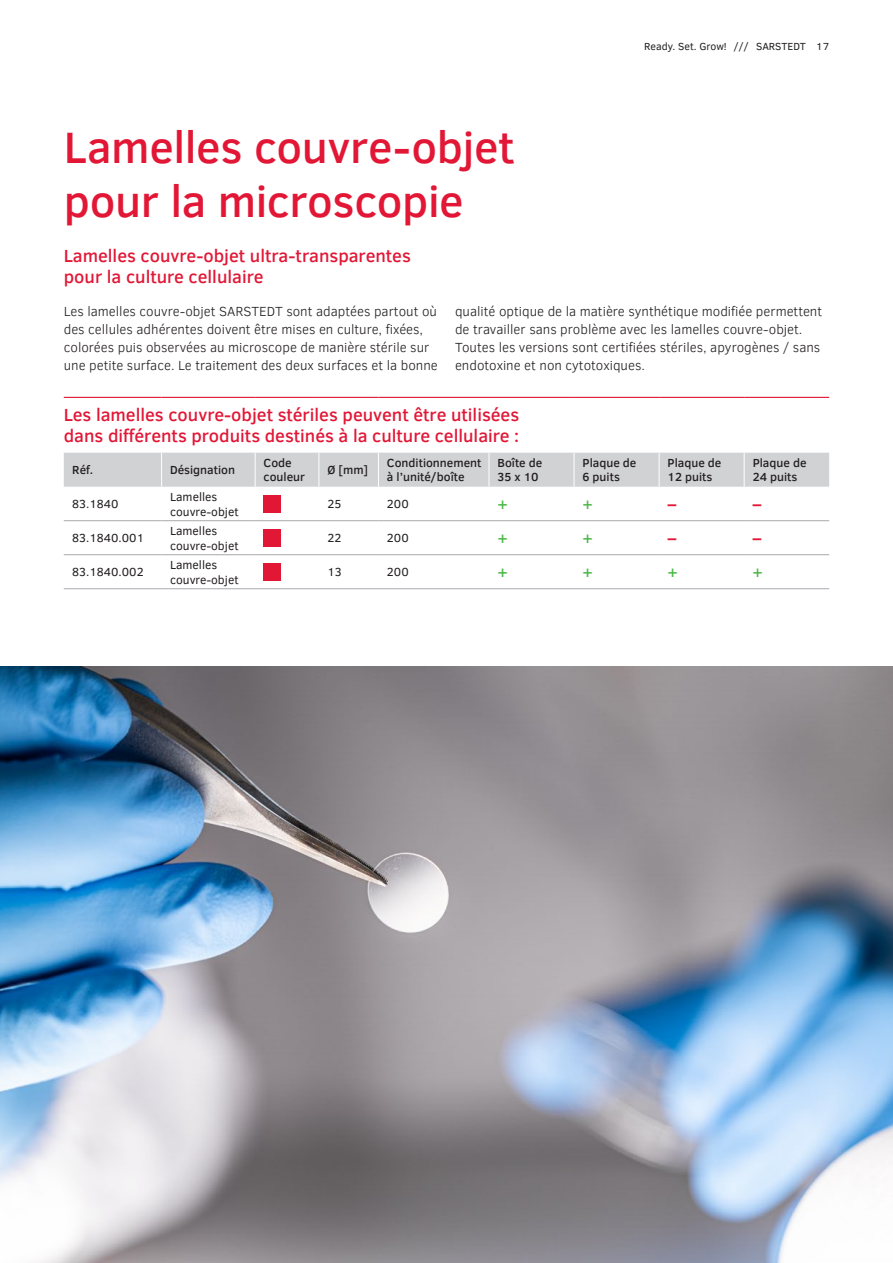
<style>
.page{position:relative;width:893px;height:1263px;background:#fff}
.page>*{position:absolute;margin:0;border:0;box-sizing:border-box;transform-origin:0 0}
.t1{font:500 45px/54px "Clear Sans";letter-spacing:-.01em;color:#e21736}
.t2{font:500 18px/21px "Clear Sans";color:#e21736}
.t3{font:700 18px "Clear Sans";color:#e21736}
.t4{font:700 15px "Clear Sans";color:#4cb848}
.t5{font:300 13.5px/18px "Clear Sans";color:#231f20}
.t6{font:500 12px/14.4px "Clear Sans";color:#231f20}
.t7{font:12px/15px "Clear Sans";color:#231f20}
.t8{font:10.5px "Clear Sans";color:#231f20}
</style>
<div class="page">
<img style="left:0;top:667px;width:893px;height:596px">
<div style="left:64px;top:453px;width:765px;height:34px;background:#d1d2d4"></div>
<hr style="left:64px;top:397px;width:98px;height:1px;background:#e21736">
<hr style="left:162px;top:397px;width:93px;height:1px;background:#e21736">
<hr style="left:255px;top:397px;width:64px;height:1px;background:#e21736">
<hr style="left:319px;top:397px;width:59px;height:1px;background:#e21736">
<hr style="left:378px;top:397px;width:111px;height:1px;background:#e21736">
<hr style="left:489px;top:397px;width:85px;height:1px;background:#e21736">
<hr style="left:574px;top:397px;width:85px;height:1px;background:#e21736">
<hr style="left:659px;top:397px;width:85px;height:1px;background:#e21736">
<hr style="left:744px;top:397px;width:85px;height:1px;background:#e21736">
<hr style="left:161px;top:453px;width:1px;height:34px;background:#fff">
<hr style="left:255px;top:453px;width:1px;height:34px;background:#fff">
<hr style="left:319px;top:453px;width:1px;height:34px;background:#fff">
<hr style="left:378px;top:453px;width:1px;height:34px;background:#fff">
<hr style="left:489px;top:453px;width:1px;height:34px;background:#fff">
<hr style="left:574px;top:453px;width:1px;height:34px;background:#fff">
<hr style="left:659px;top:453px;width:1px;height:34px;background:#fff">
<hr style="left:744px;top:453px;width:1px;height:34px;background:#fff">
<hr style="left:64px;top:520px;width:98px;height:1px;background:#a8a9ad">
<hr style="left:162px;top:520px;width:93px;height:1px;background:#a8a9ad">
<hr style="left:255px;top:520px;width:64px;height:1px;background:#a8a9ad">
<hr style="left:319px;top:520px;width:59px;height:1px;background:#a8a9ad">
<hr style="left:378px;top:520px;width:111px;height:1px;background:#a8a9ad">
<hr style="left:489px;top:520px;width:85px;height:1px;background:#a8a9ad">
<hr style="left:574px;top:520px;width:85px;height:1px;background:#a8a9ad">
<hr style="left:659px;top:520px;width:85px;height:1px;background:#a8a9ad">
<hr style="left:744px;top:520px;width:85px;height:1px;background:#a8a9ad">
<hr style="left:64px;top:554px;width:98px;height:1px;background:#a8a9ad">
<hr style="left:162px;top:554px;width:93px;height:1px;background:#a8a9ad">
<hr style="left:255px;top:554px;width:64px;height:1px;background:#a8a9ad">
<hr style="left:319px;top:554px;width:59px;height:1px;background:#a8a9ad">
<hr style="left:378px;top:554px;width:111px;height:1px;background:#a8a9ad">
<hr style="left:489px;top:554px;width:85px;height:1px;background:#a8a9ad">
<hr style="left:574px;top:554px;width:85px;height:1px;background:#a8a9ad">
<hr style="left:659px;top:554px;width:85px;height:1px;background:#a8a9ad">
<hr style="left:744px;top:554px;width:85px;height:1px;background:#a8a9ad">
<hr style="left:64px;top:588px;width:98px;height:1px;background:#a8a9ad">
<hr style="left:162px;top:588px;width:93px;height:1px;background:#a8a9ad">
<hr style="left:255px;top:588px;width:64px;height:1px;background:#a8a9ad">
<hr style="left:319px;top:588px;width:59px;height:1px;background:#a8a9ad">
<hr style="left:378px;top:588px;width:111px;height:1px;background:#a8a9ad">
<hr style="left:489px;top:588px;width:85px;height:1px;background:#a8a9ad">
<hr style="left:574px;top:588px;width:85px;height:1px;background:#a8a9ad">
<hr style="left:659px;top:588px;width:85px;height:1px;background:#a8a9ad">
<hr style="left:744px;top:588px;width:85px;height:1px;background:#a8a9ad">
<div style="left:264px;top:495px;width:17px;height:17px;background:#e21736"></div>
<div style="left:264px;top:529px;width:17px;height:17px;background:#e21736"></div>
<div style="left:264px;top:563px;width:17px;height:17px;background:#e21736"></div>
<h1 class="t1" style="left:64px;top:119px;width:452px">Lamelles couvre-objet pour la microscopie</h1>
<p class="t8" style="left:644px;top:39px;width:186px">Ready. Set. Grow! /// SARSTEDT 17</p>
<h2 class="t2" style="left:64px;top:245px;width:349px">Lamelles couvre-objet ultra-transparentes pour la culture cellulaire</h2>
<p class="t5" style="left:64px;top:302px;width:376px">Les lamelles couvre-objet SARSTEDT sont adaptées partout où des cellules adhérentes doivent être mises en culture, fixées, colorées puis observées au microscope de manière stérile sur une petite surface. Le traitement des deux surfaces et la bonne</p>
<p class="t5" style="left:455px;top:302px;width:369px">qualité optique de la matière synthétique modifiée permettent de travailler sans problème avec les lamelles couvre-objet.<br>Toutes les versions sont certifiées stériles, apyrogènes / sans endotoxine et non cytotoxiques.</p>
<h2 class="t2" style="left:64px;top:404px;width:457px">Les lamelles couvre-objet stériles peuvent être utilisées dans différents produits destinés à la culture cellulaire :</h2>
<p class="t6" style="left:72px;top:462px;width:22px">Réf.</p>
<p class="t6" style="left:170px;top:462px;width:66px">Désignation</p>
<p class="t6" style="left:264px;top:455px;width:43px">Code couleur</p>
<p class="t6" style="left:327px;top:462px;width:42px">Ø [mm]</p>
<p class="t6" style="left:387px;top:455px;width:96px">Conditionnement à l’unité/boîte</p>
<p class="t6" style="left:497px;top:455px;width:46px">Boîte de<br>35 x 10</p>
<p class="t6" style="left:583px;top:455px;width:55px">Plaque de<br>6 puits</p>
<p class="t6" style="left:668px;top:455px;width:55px">Plaque de<br>12 puits</p>
<p class="t6" style="left:753px;top:455px;width:55px">Plaque de<br>24 puits</p>
<p class="t7" style="left:72px;top:496px;width:48px">83.1840</p>
<p class="t7" style="left:170px;top:489px;width:70px">Lamelles couvre-objet</p>
<p class="t7" style="left:327px;top:496px;width:15px">25</p>
<p class="t7" style="left:387px;top:496px;width:23px">200</p>
<p class="t4" style="left:497px;top:493px;width:12px">+</p>
<p class="t4" style="left:583px;top:493px;width:12px">+</p>
<h2 class="t3" style="left:668px;top:491px;width:11px">–</h2>
<h2 class="t3" style="left:753px;top:491px;width:11px">–</h2>
<p class="t7" style="left:72px;top:530px;width:73px">83.1840.001</p>
<p class="t7" style="left:170px;top:523px;width:70px">Lamelles couvre-objet</p>
<p class="t7" style="left:327px;top:530px;width:15px">22</p>
<p class="t7" style="left:387px;top:530px;width:23px">200</p>
<p class="t4" style="left:497px;top:527px;width:12px">+</p>
<p class="t4" style="left:583px;top:527px;width:12px">+</p>
<h2 class="t3" style="left:668px;top:525px;width:11px">–</h2>
<h2 class="t3" style="left:753px;top:525px;width:11px">–</h2>
<p class="t7" style="left:72px;top:564px;width:73px">83.1840.002</p>
<p class="t7" style="left:170px;top:557px;width:70px">Lamelles couvre-objet</p>
<p class="t7" style="left:327px;top:564px;width:16px">13</p>
<p class="t7" style="left:387px;top:564px;width:23px">200</p>
<p class="t4" style="left:497px;top:561px;width:12px">+</p>
<p class="t4" style="left:583px;top:561px;width:12px">+</p>
<p class="t4" style="left:668px;top:561px;width:12px">+</p>
<p class="t4" style="left:753px;top:561px;width:12px">+</p>
</div>
